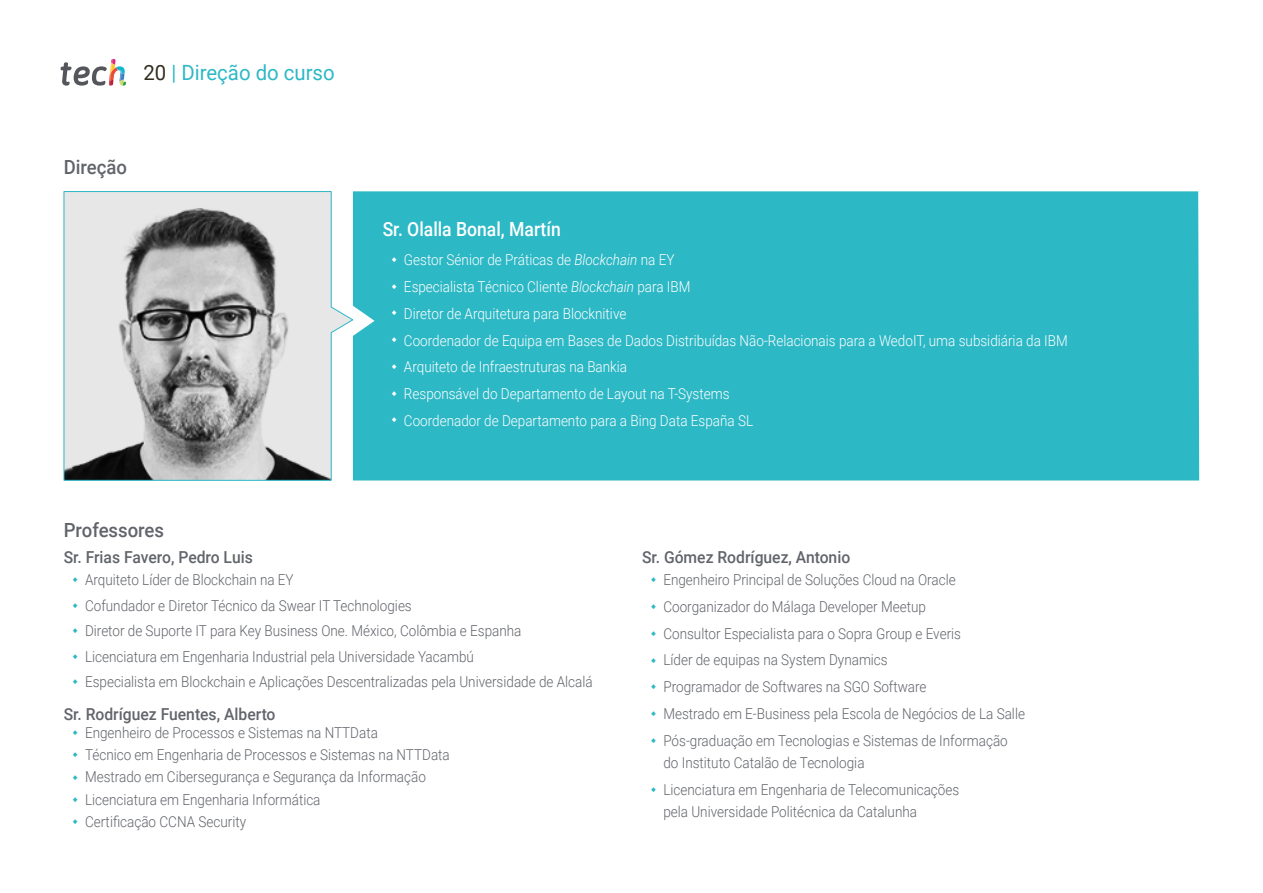
<style>
.page{position:relative;width:1263px;height:893px;background:#fff}
.page>*{position:absolute;margin:0;border:0;box-sizing:border-box;transform-origin:0 0}
.t1{font:21px "Roboto";color:#2db8c5}
.t2{font:500 19.5px "Roboto";color:#fff;scale:.9 1}
.t3{font:500 19.5px "Roboto";color:#61646a;scale:.95 1}
.t4{font:500 16.5px "Roboto";color:#61646a;scale:.95 1}
.t5{font:300 15px/26.7px "Roboto";color:#61646a;scale:.9 1}
.t6{font:300 15px/26.7px "Roboto";color:#fff;scale:.9 1}
.s1{color:#312e20}
.s2{font-style:italic}
</style>
<div class="page">
<svg style="left:61px;top:59px;width:65px;height:27px"></svg>
<div style="left:353px;top:191px;width:846px;height:289px;background:#2db8c5"></div>
<svg style="left:64px;top:191px;width:289px;height:290px;background:#bcbebe"></svg>
<svg style="left:392px;top:257px;width:5px;height:5px"></svg>
<svg style="left:392px;top:284px;width:5px;height:5px"></svg>
<svg style="left:392px;top:310px;width:5px;height:5px"></svg>
<svg style="left:392px;top:337px;width:5px;height:5px"></svg>
<svg style="left:392px;top:364px;width:5px;height:5px"></svg>
<svg style="left:392px;top:391px;width:5px;height:5px"></svg>
<svg style="left:392px;top:417px;width:5px;height:5px"></svg>
<h1 class="t1" style="left:144px;top:57px;width:193px"><span class="s1">20</span> | Direção do curso</h1>
<h2 class="t3" style="left:64px;top:153px;width:68px">Direção</h2>
<h2 class="t2" style="left:383px;top:215px;width:199px">Sr. Olalla Bonal, Martín</h2>
<p class="t6" style="left:404px;top:246px;width:739px">Gestor Sénior de Práticas de <span class="s2">Blockchain</span> na EY<br>Especialista Técnico Cliente <span class="s2">Blockchain</span> para IBM<br>Diretor de Arquitetura para Blocknitive<br>Coordenador de Equipa em Bases de Dados Distribuídas Não-Relacionais para a WedoIT, uma subsidiária da IBM Arquiteto de Infraestruturas na Bankia<br>Responsável do Departamento de Layout na T-Systems<br>Coordenador de Departamento para a Bing Data España SL</p>
<h2 class="t3" style="left:64px;top:517px;width:107px">Professores</h2>
<p class="t4" style="left:64px;top:545px;width:200px">Sr. Frias Favero, Pedro Luis</p>
<p class="t5" style="left:85px;top:566px;width:565px;line-height:25.5px">Arquiteto Líder de Blockchain na EY<br>Cofundador e Diretor Técnico da Swear IT Technologies<br>Diretor de Suporte IT para Key Business One. México, Colômbia e Espanha Licenciatura em Engenharia Industrial pela Universidade Yacambú<br>Especialista em Blockchain e Aplicações Descentralizadas pela Universidade de Alcalá</p>
<p class="t4" style="left:64px;top:703px;width:224px">Sr. Rodríguez Fuentes, Alberto</p>
<p class="t5" style="left:85px;top:721px;width:407px;line-height:22.2px">Engenheiro de Processos e Sistemas na NTTData<br>Técnico em Engenharia de Processos e Sistemas na NTTData Mestrado em Cibersegurança e Segurança da Informação Licenciatura em Engenharia Informática<br>Certificação CCNA Security</p>
<p class="t4" style="left:642px;top:545px;width:221px">Sr. Gómez Rodríguez, Antonio</p>
<p class="t5" style="left:663px;top:566px;width:403px">Engenheiro Principal de Soluções Cloud na Oracle Coorganizador do Málaga Developer Meetup<br>Consultor Especialista para o Sopra Group e Everis<br>Líder de equipas na System Dynamics<br>Programador de Softwares na SGO Software<br>Mestrado em E-Business pela Escola de Negócios de La Salle Pós-graduação em Tecnologias e Sistemas de Informação</p>
<p class="t5" style="left:663px;top:749px;width:330px">do Instituto Catalão de Tecnologia<br>Licenciatura em Engenharia de Telecomunicações</p>
<p class="t5" style="left:663px;top:798px;width:283px">pela Universidade Politécnica da Catalunha</p>
</div>
